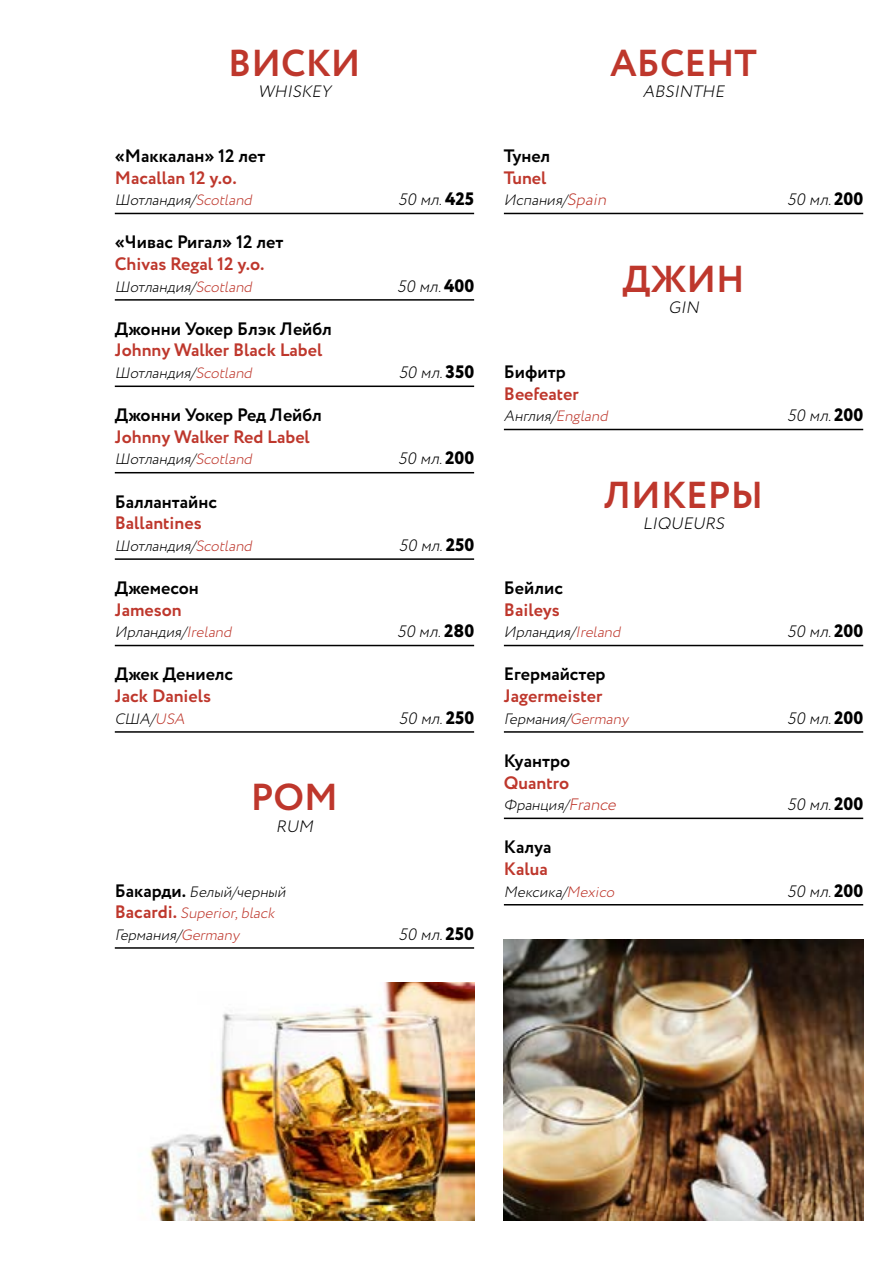
<style>
.page{position:relative;width:893px;height:1263px;background:#fff}
.page>*{position:absolute;margin:0;border:0;box-sizing:border-box;transform-origin:0 0}
.t1{font:700 37.5px "Circe";color:#be372c}
.t2{font:700 18px "Circe";color:#be372c}
.t3{font:700 18px "Circe";color:#000}
.t4{font:italic 300 16.5px "Circe";color:#000}
.t5{font:italic 300 15px/21.6px "Circe";color:#000}
.s1{color:#be372c}
.s2{font-weight:700;font-style:normal;font-size:18px}
.s3{font-weight:700;font-style:normal;font-size:18px;color:#be372c}
.s4{font-weight:800;font-style:normal;font-size:18px}
.s5{font-size:16.5px;color:#be372c}
</style>
<div class="page">
<img style="left:149px;top:983px;width:325px;height:237px">
<hr style="left:115px;top:213px;width:359px;height:1px;background:#000">
<hr style="left:115px;top:299px;width:359px;height:2px;background:#000">
<hr style="left:115px;top:386px;width:359px;height:1px;background:#000">
<hr style="left:115px;top:472px;width:359px;height:1px;background:#000">
<hr style="left:115px;top:558px;width:359px;height:2px;background:#000">
<hr style="left:115px;top:645px;width:359px;height:1px;background:#000">
<hr style="left:115px;top:731px;width:359px;height:2px;background:#000">
<hr style="left:504px;top:213px;width:359px;height:1px;background:#000">
<hr style="left:504px;top:429px;width:359px;height:1px;background:#000">
<hr style="left:115px;top:947px;width:359px;height:2px;background:#000">
<hr style="left:504px;top:645px;width:359px;height:1px;background:#000">
<hr style="left:504px;top:731px;width:359px;height:2px;background:#000">
<hr style="left:504px;top:818px;width:359px;height:1px;background:#000">
<hr style="left:504px;top:904px;width:359px;height:1px;background:#000">
<img style="left:504px;top:940px;width:359px;height:280px">
<h1 class="t1" style="left:228px;top:38px;width:134px">ВИСКИ</h1>
<p class="t4" style="left:258px;top:81px;width:78px">WHISKEY</p>
<p class="t3" style="left:115px;top:144px;width:152px">«Маккалан» 12 лет</p>
<p class="t2" style="left:115px;top:165px;width:123px">Macallan 12 y.o.</p>
<p class="t5" style="left:115px;top:190px;width:142px">Шотландия/<span class="s1">Scotland</span></p>
<p class="t3" style="left:115px;top:230px;width:170px">«Чивас Ригал» 12 лет</p>
<p class="t2" style="left:115px;top:252px;width:151px">Chivas Regal 12 y.o.</p>
<p class="t5" style="left:115px;top:276px;width:142px">Шотландия/<span class="s1">Scotland</span></p>
<p class="t3" style="left:115px;top:317px;width:218px">Джонни Уокер Блэк Лейбл</p>
<p class="t2" style="left:115px;top:338px;width:209px">Johnny Walker Black Label</p>
<p class="t5" style="left:115px;top:362px;width:142px">Шотландия/<span class="s1">Scotland</span></p>
<p class="t3" style="left:115px;top:403px;width:208px">Джонни Уокер Ред Лейбл</p>
<p class="t2" style="left:115px;top:425px;width:197px">Johnny Walker Red Label</p>
<p class="t5" style="left:115px;top:449px;width:142px">Шотландия/<span class="s1">Scotland</span></p>
<p class="t3" style="left:115px;top:489px;width:104px">Баллантайнс</p>
<p class="t2" style="left:115px;top:511px;width:88px">Ballantines</p>
<p class="t5" style="left:115px;top:535px;width:142px">Шотландия/<span class="s1">Scotland</span></p>
<p class="t3" style="left:115px;top:576px;width:86px">Джемесон</p>
<p class="t2" style="left:115px;top:597px;width:68px">Jameson</p>
<p class="t5" style="left:115px;top:622px;width:122px">Ирландия/<span class="s1">Ireland</span></p>
<p class="t3" style="left:115px;top:662px;width:120px">Джек Дениелс</p>
<p class="t2" style="left:115px;top:684px;width:98px">Jack Daniels</p>
<p class="t5" style="left:115px;top:708px;width:75px">США/<span class="s1">USA</span></p>
<h1 class="t1" style="left:251px;top:772px;width:89px">РОМ</h1>
<p class="t4" style="left:276px;top:815px;width:43px">RUM</p>
<p class="t5" style="left:115px;top:881px;width:176px"><span class="s2">Б а ка рди .</span> Белый/черный<br><span class="s3">B a ca rd i .</span> <span class="s1">Superior,black<br></span>Германия/<span class="s1">Germany</span></p>
<p class="t4" style="left:398px;top:189px;width:77px">50 мл.<span class="s4">425</span></p>
<p class="t4" style="left:397px;top:275px;width:78px">50 мл.<span class="s4">400</span></p>
<p class="t4" style="left:399px;top:362px;width:77px">50 мл.<span class="s4">350</span></p>
<p class="t4" style="left:398px;top:448px;width:77px">50 мл.<span class="s4">200</span></p>
<p class="t4" style="left:399px;top:534px;width:77px">50 мл.<span class="s4">250</span></p>
<p class="t4" style="left:397px;top:621px;width:79px">50 мл.<span class="s4">2 80</span></p>
<p class="t4" style="left:399px;top:707px;width:77px">50 мл.<span class="s4">250</span></p>
<p class="t4" style="left:399px;top:923px;width:77px">50 мл.<span class="s4">250</span></p>
<h1 class="t1" style="left:610px;top:38px;width:148px">АБСЕНТ</h1>
<p class="t4" style="left:643px;top:81px;width:87px">ABSINTHE</p>
<p class="t3" style="left:504px;top:144px;width:48px">Тунел</p>
<p class="t2" style="left:504px;top:165px;width:44px">Tunel</p>
<p class="t5" style="left:504px;top:190px;width:108px">Испания/<span class="s5">Spain</span></p>
<h1 class="t1" style="left:622px;top:254px;width:124px">ДЖИН</h1>
<p class="t4" style="left:668px;top:297px;width:36px">GIN</p>
<p class="t3" style="left:504px;top:360px;width:63px">Бифитр</p>
<p class="t2" style="left:504px;top:381px;width:76px">Beefeater</p>
<p class="t5" style="left:504px;top:406px;width:109px">Англия/<span class="s1">England</span></p>
<h1 class="t1" style="left:604px;top:470px;width:161px">ЛИКЕРЫ</h1>
<p class="t4" style="left:643px;top:513px;width:87px">LIQUEURS</p>
<p class="t3" style="left:504px;top:576px;width:61px">Бейлис</p>
<p class="t2" style="left:504px;top:597px;width:57px">Baileys</p>
<p class="t5" style="left:504px;top:622px;width:122px">Ирландия/<span class="s1">Ireland</span></p>
<p class="t3" style="left:504px;top:662px;width:103px">Егермайстер</p>
<p class="t2" style="left:504px;top:684px;width:100px">Jagermeister</p>
<p class="t5" style="left:504px;top:708px;width:130px">Германия/<span class="s1">Germany</span></p>
<p class="t3" style="left:504px;top:749px;width:68px">Куантро</p>
<p class="t2" style="left:504px;top:770px;width:67px">Quantro</p>
<p class="t5" style="left:504px;top:794px;width:117px">Франция/<span class="s5">France</span></p>
<p class="t3" style="left:504px;top:835px;width:49px">Калуа</p>
<p class="t2" style="left:504px;top:857px;width:45px">Kalua</p>
<p class="t5" style="left:504px;top:881px;width:115px">Мексика/<span class="s1">Mexico</span></p>
<p class="t4" style="left:787px;top:189px;width:77px">50 мл.<span class="s4">200</span></p>
<p class="t4" style="left:787px;top:405px;width:77px">50 мл.<span class="s4">200</span></p>
<p class="t4" style="left:787px;top:621px;width:77px">50 мл.<span class="s4">200</span></p>
<p class="t4" style="left:787px;top:707px;width:77px">50 мл.<span class="s4">200</span></p>
<p class="t4" style="left:787px;top:794px;width:77px">50 мл.<span class="s4">200</span></p>
<p class="t4" style="left:787px;top:880px;width:77px">50 мл.<span class="s4">200</span></p>
</div>
